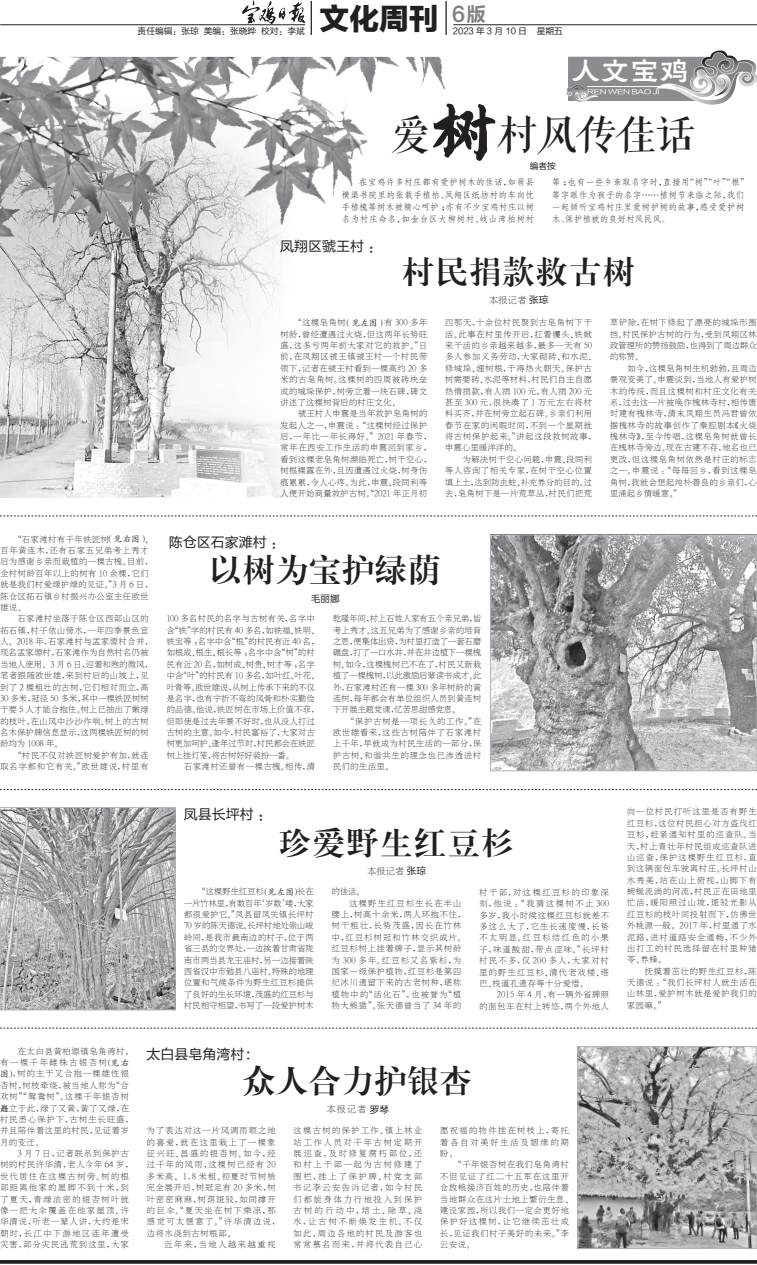
<style>
.page{position:relative;width:757px;height:1265px;background:#fff}
.page>*{position:absolute;margin:0;border:0;box-sizing:border-box;transform-origin:0 0}
.t1{font:40.25px "FZQKBYSJW GB1 0";letter-spacing:-.02em;color:#231f20}
.t2{font:31.5px "FZXBSK GBK1 0";letter-spacing:.055em;color:#231f20}
.t3{font:29.75px "FZLTTHJW GB1 0";color:#231f20}
.t4{font:29.49px "FZHLK GBK1 0";color:#fff}
.t5{font:20.04px "FZLTCHJW GB1 0";color:#808285}
.t6{font:14px "FZLTHJW GB1 0";color:#231f20}
.t7{font:9.62px "H Ya 7 gb 3";letter-spacing:-.02em;color:#231f20}
.t8{font:9.62px "FZLTHJW GB1 0";color:#231f20}
.t9{font:8.75px/11.4px "H Ya 7 gb 3";letter-spacing:.02em;color:#231f20;text-align:justify}
.t10{font:8.75px/11.4px "H Ya 7 gb 3";color:#231f20}
.t11{font:8.75px/11.4px "H Ya 7 gb 3";letter-spacing:-.03em;color:#231f20}
.t12{font:8.75px/12.2px "FZFSK GBK1 0";letter-spacing:.025em;color:#231f20;text-align:justify}
.t13{font:8.75px/11.4px "H Ya 7 gb 3";letter-spacing:-.01em;color:#231f20}
.t14{font:8.75px/11.4px "H Ya 7 gb 3";letter-spacing:.06em;color:#231f20}
.t15{font:8.75px/11.4px "H Ya 7 gb 3";letter-spacing:.1em;color:#231f20}
.t16{font:8.75px "FZLTHJW GB1 0";color:#231f20}
.t17{font:8.75px "H Ya 7 gb 3";letter-spacing:.12em;color:#231f20}
.t18{font:6.39px "FZLTHJW GB1 0";letter-spacing:-.05em;color:#fff;scale:1.38 1}
.s1{font-family:"FZZJ XHLTJW GB1 0";font-size:67.38px}
.s2{font-family:"FZKTK GBK1 0"}
.s3{font-family:"FZLTHJW GB1 0"}
</style>
<div class="page">
<svg style="left:0;top:1260px;width:756px;height:4px;fill:#262223"></svg>
<img style="left:243px;top:1px;width:62px;height:22px">
<hr style="left:445px;top:1px;width:1px;height:34px;background:#231f20">
<hr style="left:310px;top:1px;width:2px;height:34px;background:#231f20">
<img style="left:0;top:237px;width:285px;height:261px">
<img style="left:580px;top:1049px;width:174px;height:198px">
<div style="left:578px;top:1047px;width:178px;height:202px;border:1px solid #b2b3b7"></div>
<img style="left:492px;top:537px;width:262px;height:232px">
<div style="left:490px;top:535px;width:266px;height:236px;border:1px solid #b2b3b7"></div>
<img style="left:2px;top:809px;width:171px;height:199px">
<div style="left:0;top:807px;width:175px;height:203px;border:1px solid #b2b3b7"></div>
<img style="left:0;top:57px;width:445px;height:180px">
<div style="left:568px;top:57px;width:152px;height:44px;background:#8a8c8f"></div>
<hr style="left:587px;top:86px;width:95px;height:1px;background:#fff">
<img style="left:651px;top:50px;width:105px;height:55px">
<img style="left:566px;top:84px;width:32px;height:18px">
<svg style="left:0;top:516px;width:756px;height:1px"></svg>
<svg style="left:0;top:789px;width:756px;height:1px"></svg>
<svg style="left:0;top:1028px;width:756px;height:1px"></svg>
<p class="t16" style="left:138px;top:26px;width:169px">责任编辑：张琼 美编：张晓晔 校对：李斌</p>
<h3 class="t3" style="left:319px;top:2px;width:120px">文化周刊</h3>
<h3 class="t5" style="left:452px;top:3px;width:35px">6版</h3>
<p class="t16" style="left:453px;top:26px;width:112px">2023 年 3 月 10 日 星期五</p>
<p class="t4" style="left:570px;top:55px;width:119px">人文宝鸡</p>
<p class="t18" style="left:587px;top:88px;width:54px">REN WEN BAO JI</p>
<p class="t1" style="left:390px;top:114px;width:306px">爱<span class="s1">树</span>村风传佳话</p>
<p class="t16" style="left:529px;top:161px;width:28px">编者按</p>
<p class="t12" style="left:341px;top:176px;width:194px;text-indent:18px">在宝鸡许多村庄都有爱护树木的佳话，如眉县横渠书院里的张载手植柏、凤翔区纸坊村的车向忱手植槐等树木被精心呵护；亦有不少宝鸡村庄以树名为村庄命名，如金台区大柳树村、岐山湾柏树村</p>
<p class="t12" style="left:551px;top:176px;width:199px;text-align:left">等；也有一些乡亲取名字时，直接用“树”“叶”“根”等字眼作为孩子的名字……植树节来临之际，我们一起倾听宝鸡村庄里爱树护树的故事，感受爱护树木、保护植被的良好村风民风。</p>
<p class="t6" style="left:280px;top:238px;width:103px">凤翔区虢王村：</p>
<p class="t10" style="left:0;top:533px;width:155px;text-indent:13px">“石家滩村有千年铁匠树<span class="s2">（见右图）</span>、百年黄连木，还有石家五兄弟考上秀才后为感谢乡亲而栽植的一棵古槐。目前，全村树龄百年以上的树有 10 余棵，它们就是我们村爱绿护绿的见证。”3 月 6 日，陈仓区拓石镇乡村振兴办公室主任欧世雄说。</p>
<p class="t10" style="left:0;top:613px;width:155px;text-indent:18px">石家滩村坐落于陈仓区西部山区的拓石镇，村子依山傍水，一年四季景色宜人。2018 年，石家滩村与孟家塬村合并，现名孟家塬村，石家滩作为自然村名仍被当地人使用。3 月 6 日，迎着和煦的微风，笔者跟随欧世雄，来到村后的山坡上，见到了 2 棵粗壮的古树，它们相对而立，高<br>30 多米，冠径 50 多米，其中一棵铁匠树树干要 5 人才能合抱住。树上已抽出了嫩绿的枝叶，在山风中沙沙作响。树上的古树名木保护牌信息显示，这两棵铁匠树的树龄均为 1008 年。</p>
<p class="t9" style="left:0;top:749px;width:150px;text-align:right">“村民不仅对铁匠树爱护有加，就连<br>取名字都和它有关。”欧世雄说，村里有</p>
<p class="t2" style="left:402px;top:254px;width:233px">村民捐款救古树</p>
<p class="t7" style="left:488px;top:295px;width:61px">本报记者 <span class="s3">张琼</span></p>
<p class="t9" style="left:280px;top:317px;width:149px;text-indent:13px">“这棵皂角树<span class="s2">（见左图）</span>有 300 多年树龄，曾经遭遇过火烧，但这两年长势旺盛，这多亏两年前大家对它的救护。”日前，在凤翔区虢王镇虢王村一个村民带领下，记者在虢王村看到一棵高约 20 多米的古皂角树。这棵树的四周被砖块垒成的城垛保护，树旁立着一块石碑，碑文讲述了这棵树背后的村庄文化。</p>
<p class="t13" style="left:280px;top:408px;width:153px;text-indent:18px">虢王村人申震是当年救护皂角树的发起人之一，申震说：“这棵树经过保护后，一年比一年长得好。”2021 年春节，常年在西安工作生活的申震回到家乡，看到这棵老皂角树濒临死亡，树干空心，树根裸露在外，且因遭遇过火烧，树身伤痕累累，令人心疼。为此，申震、段同利等人便开始商量救护古树。“2021 年正月初</p>
<p class="t9" style="left:445px;top:317px;width:153px;text-align:left">四那天，十余位村民聚到古皂角树下干活。此事在村里传开后，扛着䦆头、铁锨来干活的乡亲越来越多，最多一天有 50多人参加义务劳动，大家砌砖、和水泥、修城垛、埋树根，干得热火朝天。保护古树需要砖、水泥等材料，村民们自主自愿热情捐款，有人捐 100 元，有人捐 200 元甚至 300 元，很快凑了 1 万元左右将材料买齐，并在树旁立起石碑。乡亲们利用春节在家的闲暇时间，不到一个星期就将古树保护起来。”讲起这段救树故事，申震心里暖洋洋的。</p>
<p class="t9" style="left:445px;top:453px;width:149px;text-indent:18px">为解决树干空心问题，申震、段同利等人咨询了相关专家，在树干空心位置填上土，达到防虫蛀、补充养分的目的。过去，皂角树下是一片荒草丛，村民们把荒</p>
<p class="t9" style="left:609px;top:317px;width:149px">草铲除，在树下修起了漂亮的城垛形围挡。村民保护古树的行为，受到凤翔区林政管理所的赞扬鼓励，也得到了周边群众的称赞。</p>
<p class="t9" style="left:609px;top:362px;width:149px;text-indent:18px">如今，这棵皂角树生机勃勃，且周边景观变美了。申震谈到，当地人有爱护树木的传统，而且这棵树和村庄文化有关系，过去这一片被唤作槐林寺村，相传唐时建有槐林寺，清末凤翔生员冯君曾依据槐林寺的故事创作了秦腔剧本《火烧槐林寺》，至今传唱，这棵皂角树就曾长在槐林寺旁边。现在古建不存，地名也已更改，但这棵皂角树依然是村庄的标志之一。申震说：“每每回乡，看到这棵皂角树，我就会想起纯朴善良的乡亲们，心里涌起乡情暖意。”</p>
<p class="t6" style="left:169px;top:534px;width:117px">陈仓区石家滩村：</p>
<p class="t2" style="left:210px;top:553px;width:231px">以树为宝护绿荫</p>
<p class="t8" style="left:311px;top:593px;width:30px">毛丽娜</p>
<p class="t11" style="left:166px;top:613px;width:155px">100 多名村民的名字与古树有关，名字中含“铁”字的村民有 40 多名，如铁福、铁明、铁宝等；名字中含“根”的村民有近 40 名，如根成、根生、根长等；名字中含“树”的村民有近 20 名，如树成、树贵、树才等；名字中含“叶”的村民有 10 多名，如叶红、叶花、叶青等。欧世雄说，从树上传承下来的不仅是名字，也有宁折不弯的风骨和朴实勤俭的品德。他说，铁匠树在市场上价值不菲，但即使是过去年景不好时，也从没人打过古树的主意。如今，村民富裕了，大家对古树更加呵护。逢年过节时，村民都会在铁匠树上挂灯笼，将古树好好装扮一番。</p>
<p class="t9" style="left:184px;top:761px;width:133px">石家滩村还曾有一棵古槐。相传，清</p>
<p class="t6" style="left:184px;top:807px;width:89px">凤县长坪村：</p>
<p class="t9" style="left:332px;top:613px;width:150px">乾隆年间，村上石姓人家有五个亲兄弟，皆考上秀才。这五兄弟为了感谢乡亲的培育之恩，便集体出资，为村里打造了一套石磨碾盘，打了一口水井，并在井边植下一棵槐树。如今，这棵槐树已不在了，村民又新栽植了一棵槐树，以此激励后辈读书成才。此外，石家滩村还有一棵 300 多年树龄的黄连树，每年都会有单位组织人员到黄连树下开展主题党课，忆苦思甜感党恩。</p>
<p class="t9" style="left:332px;top:715px;width:150px;text-indent:13px">“保护古树是一项长久的工作。”在欧世雄看来，这些古树陪伴了石家滩村上千年，早就成为村民生活的一部分，保护古树、和谐共生的理念也已渗透进村民们的生活里。</p>
<p class="t2" style="left:279px;top:825px;width:235px">珍爱野生红豆杉</p>
<p class="t7" style="left:367px;top:866px;width:60px">本报记者 <span class="s3">张琼</span></p>
<p class="t9" style="left:184px;top:886px;width:132px;text-indent:13px">“这棵野生红豆杉<span class="s2">（见左图）</span>长在一片竹林里，有数百年‘岁数’喽，大家都很爱护它。”凤县留凤关镇长坪村70 岁的陈天德说。长坪村地处崇山峻岭间，是我市最南边的村子，位于两省三县的交界处，一边挨着甘肃省陇南市两当县龙王庙村，另一边接着陕西省汉中市勉县八庙村。特殊的地理位置和气候条件为野生红豆杉提供了良好的生长环境，茂盛的红豆杉与村民相守相望，书写了一段爱护树木</p>
<p class="t9" style="left:331px;top:886px;width:35px">的佳话。</p>
<p class="t9" style="left:331px;top:897px;width:136px;text-align:left;text-indent:18px">这棵野生红豆杉生长在半山腰上，树高十余米，两人环抱不住，树干粗壮，长势茂盛，因长在竹林中，红豆杉树冠和竹林交织成片。红豆杉树上挂着牌子，显示其树龄为 300 多年。红豆杉又名紫杉，为国家一级保护植物，红豆杉是第四纪冰川遗留下来的古老树种，堪称植物中的“活化石”，也被誉为“植物大熊猫”。张天德曾当了 34 年的</p>
<p class="t9" style="left:479px;top:887px;width:132px">村干部，对这棵红豆杉的印象深刻，他说：“我猜这棵树不止 300多岁，我小时候这棵红豆杉就差不多这么大了，它生长速度慢，长势不太明显。红豆杉结红色的小果子，味道酸甜，带点涩味。”长坪村村民不多，仅 200 多人，大家对村里的野生红豆杉、清代老戏楼、塔巴、栈道孔遗存等十分爱惜。</p>
<p class="t9" style="left:479px;top:989px;width:132px;text-align:right">2015 年 4 月，有一辆外省牌照<br>的面包车在村上转悠，两个外地人</p>
<p class="t9" style="left:626px;top:806px;width:132px">向一位村民打听这里是否有野生红豆杉，这位村民担心对方盗伐红豆杉，赶紧通知村里的巡查队。当天，村上青壮年村民组成巡查队进山巡查，保护这棵野生红豆杉，直到这辆面包车驶离村庄。长坪村山水秀美，站在山上俯视，山脚下有蜿蜒流淌的河流，村民正在田地里忙活，暖阳照过山坡，斑驳光影从红豆杉的枝叶间投射而下，仿佛世外桃源一般。2017 年，村里通了水泥路，进村道路安全通畅，不少外出打工的村民选择留在村里种猪苓、养蜂。</p>
<p class="t9" style="left:626px;top:965px;width:132px;text-indent:18px">抚摸着茁壮的野生红豆杉，陈天德说：“我们长坪村人就生活在山林里，爱护树木就是爱护我们的家园嘛。”</p>
<p class="t9" style="left:0;top:1045px;width:135px;text-align:left;text-indent:18px">在太白县黄柏塬镇皂角湾村，有一棵千年雌株古银杏树<span class="s2">（见右图）</span>，树的主干又合抱一棵雄性银杏树，树枝牵绕，被当地人称为“合欢树”“鸳鸯树”。这棵千年银杏树矗立于此，绿了又黄，黄了又绿，在村民悉心保护下，古树生长旺盛，并且陪伴着这里的村民，见证着岁月的变迁。</p>
<p class="t15" style="left:0;top:1148px;width:135px;text-indent:18px">3 月 7 日，记者联系到保护古树的村民许华清，老人今年 64 岁，世代居住在这棵古树旁。树的根部距离他家的屋脚不到十米，到了夏天，青绿浓密的银杏树叶就像一把大伞覆盖在他家屋顶。许华清说，听老一辈人讲，大约是宋朝时，长江中下游地区连年遭受灾害，部分灾民逃荒到这里，大家</p>
<p class="t6" style="left:146px;top:1046px;width:106px">太白县皂角湾村:</p>
<p class="t2" style="left:243px;top:1064px;width:230px">众人合力护银杏</p>
<p class="t7" style="left:326px;top:1104px;width:64px">本报记者 <span class="s3">罗琴</span></p>
<p class="t14" style="left:147px;top:1125px;width:135px">为了表达对这一片风调雨顺之地的喜爱，就在这里栽上了一棵象征兴旺、昌盛的银杏树。如今，经过千年的风雨，这棵树已经有 20多米高、1.8 米粗。初夏时节树梢完全展开后，树冠足有 20 多米，树叶密密麻麻，树荫斑驳，如同撑开的巨伞。“夏天坐在树下乘凉，那感觉可太惬意了。”许华清边说，边将水浇到古树根部。</p>
<p class="t17" style="left:164px;top:1240px;width:113px">近年来，当地人越来越重视</p>
<p class="t9" style="left:293px;top:1125px;width:131px">这棵古树的保护工作。镇上林业站工作人员对千年古树定期开展巡查，及时修复腐朽部位，还和村上干部一起为古树修建了围栏，挂上了保护牌。村党支部书记李云安告诉记者，如今村民们都能身体力行地投入到保护古树的行动中，培土、除草、浇水，让古树不断焕发生机。不仅如此，周边各地的村民及游客也常常慕名而来，并将代表自己心</p>
<p class="t9" style="left:440px;top:1125px;width:131px">愿祝福的物件挂在树枝上，寄托着各自对美好生活及姻缘的期盼。</p>
<p class="t9" style="left:440px;top:1159px;width:135px;text-align:left;text-indent:13px">“千年银杏树在我们皂角湾村不但见证了红二十五军在这里开仓放粮接济百姓的历史，也陪伴着当地群众在这片土地上繁衍生息、建设家园，所以我们一定会更好地保护好这棵树，让它继续茁壮成长，见证我们村子美好的未来。”李云安说。</p>
</div>
